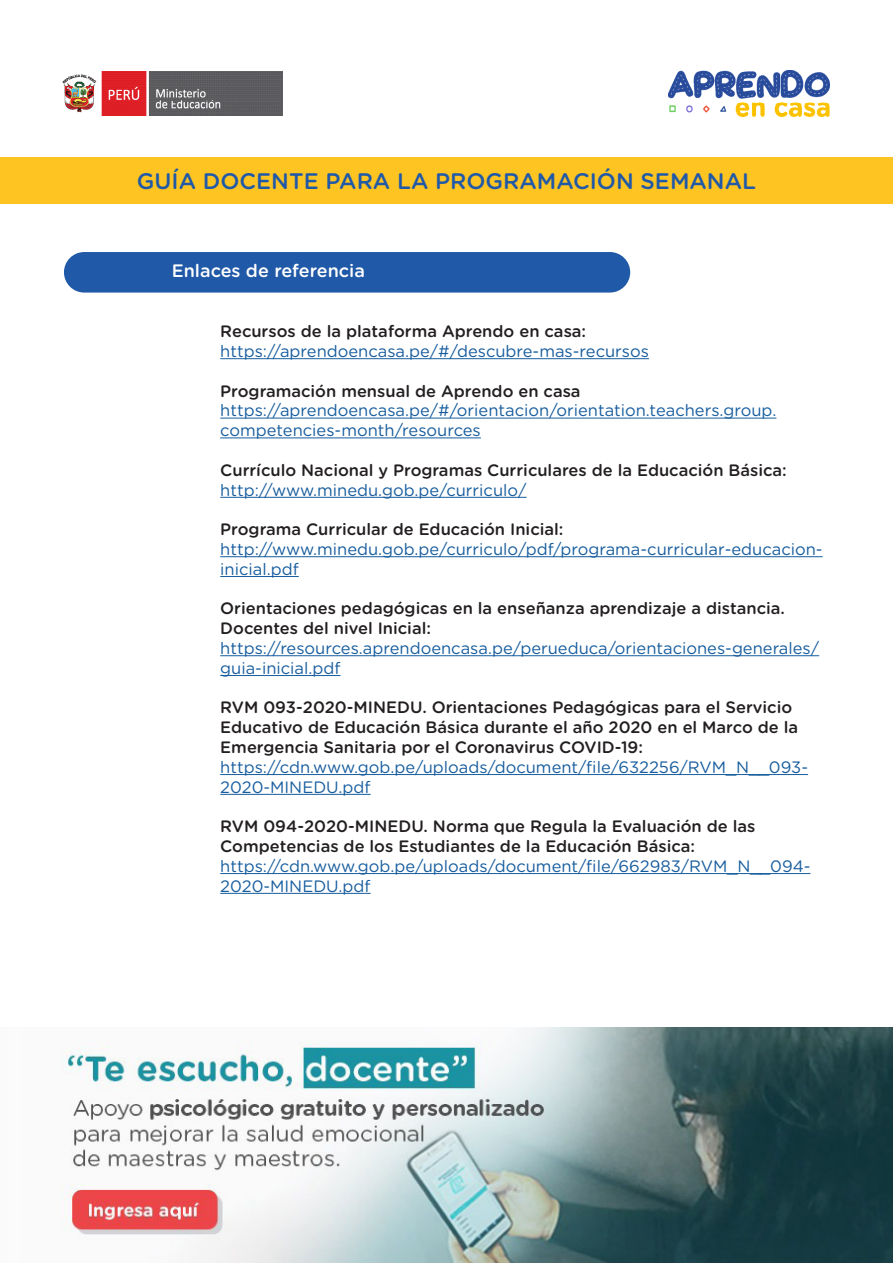
<style>
.page{position:relative;width:893px;height:1263px;background:#fff}
.page>*{position:absolute;margin:0;border:0;box-sizing:border-box;transform-origin:0 0}
.t1{font:500 22.5px "Gotham Rounded";color:#2059a8}
.SUBTITULO_1{font:500 18px "Gotham Rounded";color:#fff}
.Parrafo{font:500 16.5px/19.8px "Gotham Rounded";color:#231f20}
.Parrafo-2{font:16.5px/19.8px "Gotham Rounded";color:#175d9e}
</style>
<div class="page">
<img style="left:62px;top:71px;width:220px;height:45px">
<img style="left:668px;top:70px;width:161px;height:47px">
<div style="left:0;top:157px;width:893px;height:47px;background:#fec422"></div>
<div style="left:64px;top:252px;width:566px;height:41px;background:#2059a8;border-radius:20px"></div>
<hr style="left:220px;top:358px;width:429px;height:1px;background:#175d9e">
<hr style="left:220px;top:418px;width:556px;height:1px;background:#175d9e">
<hr style="left:220px;top:437px;width:261px;height:1px;background:#175d9e">
<hr style="left:220px;top:497px;width:307px;height:1px;background:#175d9e">
<hr style="left:220px;top:556px;width:603px;height:1px;background:#175d9e">
<hr style="left:220px;top:576px;width:79px;height:1px;background:#175d9e">
<hr style="left:220px;top:655px;width:599px;height:1px;background:#175d9e">
<hr style="left:220px;top:675px;width:121px;height:1px;background:#175d9e">
<hr style="left:220px;top:774px;width:588px;height:1px;background:#175d9e">
<hr style="left:220px;top:794px;width:151px;height:1px;background:#175d9e">
<hr style="left:220px;top:873px;width:590px;height:1px;background:#175d9e">
<hr style="left:220px;top:893px;width:151px;height:1px;background:#175d9e">
<img style="left:62px;top:1027px;width:831px;height:236px">
<h1 class="t1" style="left:137px;top:165px;width:621px">GUÍA DOCENTE PARA LA PROGRAMACIÓN SEMANAL</h1>
<p class="SUBTITULO_1" style="left:172px;top:258px;width:195px">Enlaces de referencia</p>
<p class="Parrafo" style="left:220px;top:321px;width:367px">Recursos de la plataforma Aprendo en casa:</p>
<p class="Parrafo-2" style="left:220px;top:341px;width:430px">https://aprendoencasa.pe/#/descubre-mas-recursos</p>
<p class="Parrafo" style="left:220px;top:380px;width:362px">Programación mensual de Aprendo en casa</p>
<p class="Parrafo-2" style="left:220px;top:400px;width:558px">https://aprendoencasa.pe/#/orientacion/orientation.teachers.group. competencies-month/resources</p>
<p class="Parrafo" style="left:220px;top:459px;width:568px">Currículo Nacional y Programas Curriculares de la Educación Básica:</p>
<p class="Parrafo-2" style="left:220px;top:479px;width:308px">http://www.minedu.gob.pe/curriculo/</p>
<p class="Parrafo" style="left:220px;top:519px;width:345px">Programa Curricular de Educación Inicial:</p>
<p class="Parrafo-2" style="left:220px;top:539px;width:604px">http://www.minedu.gob.pe/curriculo/pdf/programa-curricular-educacion&shy;inicial.pdf</p>
<p class="Parrafo" style="left:220px;top:598px;width:566px">Orientaciones pedagógicas en la enseñanza aprendizaje a distancia.<br>Docentes del nivel Inicial:</p>
<p class="Parrafo-2" style="left:220px;top:638px;width:600px">https://resources.aprendoencasa.pe/perueduca/orientaciones-generales/ guia-inicial.pdf</p>
<p class="Parrafo" style="left:220px;top:697px;width:579px">RVM 093-2020-MINEDU. Orientaciones Pedagógicas para el Servicio<br>Educativo de Educación Básica durante el año 2020 en el Marco de la<br>Emergencia Sanitaria por el Coronavirus COVID-19:</p>
<p class="Parrafo-2" style="left:220px;top:756px;width:589px">https://cdn.www.gob.pe/uploads/document/file/632256/RVM_N__093-<br>2020-MINEDU.pdf</p>
<p class="Parrafo" style="left:220px;top:816px;width:537px">RVM 094-2020-MINEDU. Norma que Regula la Evaluación de las<br>Competencias de los Estudiantes de la Educación Básica:</p>
<p class="Parrafo-2" style="left:220px;top:855px;width:592px">https://cdn.www.gob.pe/uploads/document/file/662983/RVM_N__094-<br>2020-MINEDU.pdf</p>
</div>
